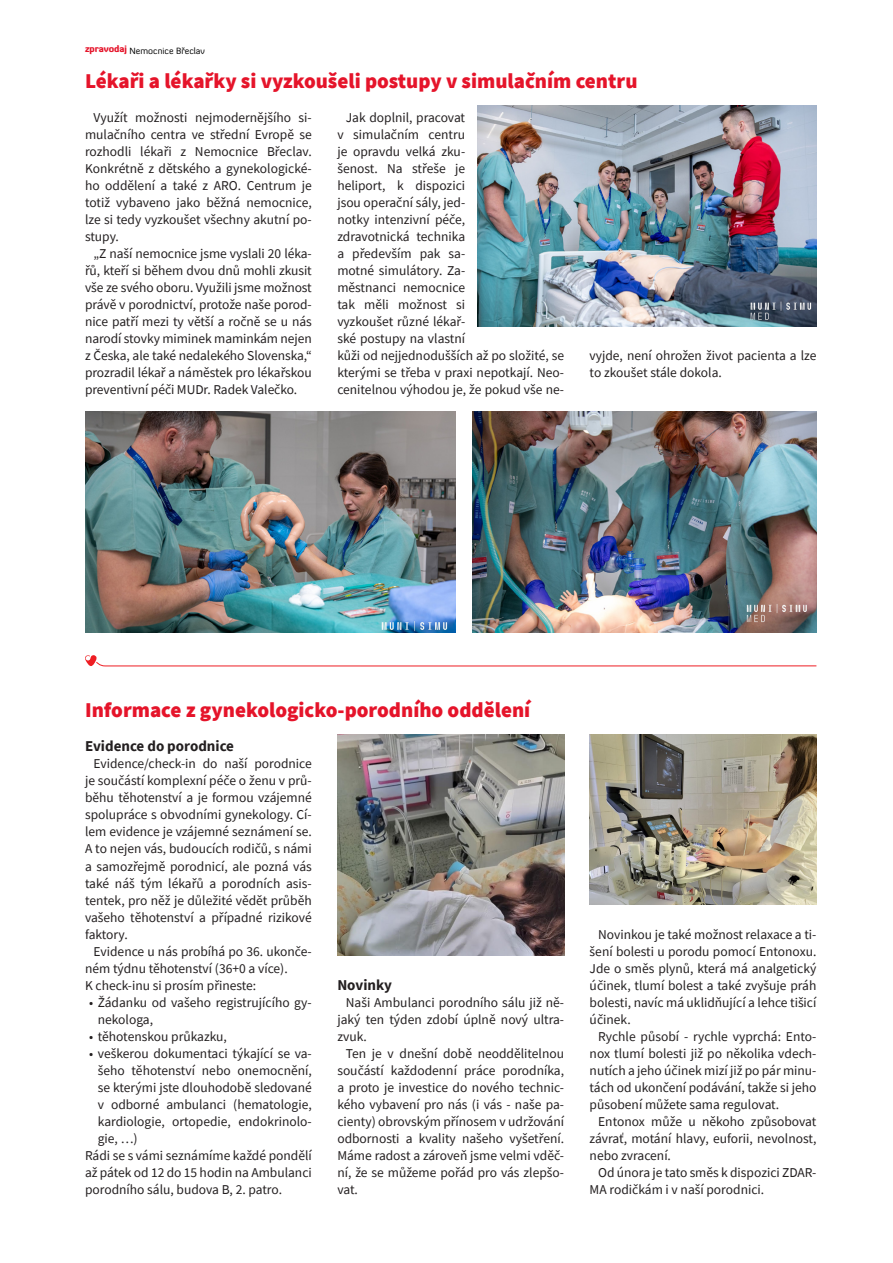
<style>
.page{position:relative;width:893px;height:1263px;background:#fff}
.page>*{position:absolute;margin:0;border:0;box-sizing:border-box;transform-origin:0 0}
.t1{font:900 21px "Source Sans Pro";color:#e5142a}
.t2{font:700 15px "Source Sans Pro";color:#231f20}
.t3{font:13.5px/17px "Source Sans Pro";color:#231f20;text-align:justify}
.t4{font:9px "Diavlo";color:#000}
</style>
<div class="page">
<svg style="left:85px;top:655px;width:732px;height:12px"></svg>
<img style="left:85px;top:411px;width:370px;height:221px">
<img style="left:473px;top:411px;width:343px;height:221px">
<img style="left:478px;top:105px;width:338px;height:221px">
<img style="left:337px;top:734px;width:227px;height:221px">
<img style="left:590px;top:734px;width:226px;height:170px">
<p class="t4" style="left:85px;top:45px;width:121px"><sup>zpravodaj</sup> Nemocnice Břeclav</p>
<h1 class="t1" style="left:85px;top:67px;width:554px">Lékaři a lékařky si vyzkoušeli postupy v simulačním centru</h1>
<p class="t3" style="left:85px;top:109px;width:228px;text-indent:9px">Využít možnosti nejmodernějšího si&shy;mulačního centra ve střední Evropě se rozhodli lékaři z Nemocnice Břeclav.<br>Konkrétně z dětského a gynekologické&shy;ho oddělení a také z ARO. Centrum je totiž vybaveno jako běžná nemocnice, lze si tedy vyzkoušet všechny akutní po&shy;stupy.</p>
<p class="t3" style="left:85px;top:245px;width:228px;text-indent:9px">„Z naší nemocnice jsme vyslali 20 léka&shy;řů, kteří si během dvou dnů mohli zkusit vše ze svého oboru. Využili jsme možnost právě v porodnictví, protože naše porod&shy;nice patří mezi ty větší a ročně se u nás narodí stovky miminek maminkám nejen z Česka, ale také nedalekého Slovenska,“ prozradil lékař a náměstek pro lékařskou preventivní péči MUDr. Radek Valečko.</p>
<p class="t3" style="left:337px;top:109px;width:228px;text-align:left;text-indent:9px">Jak doplnil, pracovat<br>v simulačním centru<br>je opravdu velká zku-<br>šenost. Na střeše je<br>heliport, k dispozici<br>jsou operační sály, jed-<br>notky intenzivní péče,<br>zdravotnická technika<br>a především pak sa-<br>motné simulátory. Za-<br>městnanci nemocnice<br>tak měli možnost si<br>vyzkoušet různé lékař-<br>ské postupy na vlastní<br>kůži od nejjednodušších až po složité, se kterými se třeba v praxi nepotkají. Neo&shy;cenitelnou výhodou je, že pokud vše ne-</p>
<p class="t3" style="left:590px;top:347px;width:228px">vyjde, není ohrožen život pacienta a lze to zkoušet stále dokola.</p>
<h1 class="t1" style="left:85px;top:696px;width:447px">Informace z gynekologicko-porodního oddělení</h1>
<p class="t2" style="left:85px;top:736px;width:151px">Evidence do porodnice</p>
<p class="t3" style="left:85px;top:755px;width:228px;text-indent:9px">Evidence/check-in do naší porodnice je součástí komplexní péče o ženu v prů&shy;běhu těhotenství a je formou vzájemné spolupráce s obvodními gynekology. Cí&shy;lem evidence je vzájemné seznámení se.<br>A to nejen vás, budoucích rodičů, s námi a samozřejmě porodnicí, ale pozná vás také náš tým lékařů a porodních asis&shy;tentek, pro něž je důležité vědět průběh vašeho těhotenství a případné rizikové faktory.</p>
<p class="t3" style="left:85px;top:942px;width:228px;text-align:left;text-indent:9px">Evidence u nás probíhá po 36. ukonče&shy;ném týdnu těhotenství (36+0 a více).<br>K check-inu si prosím přineste:</p>
<p class="t3" style="left:98px;top:993px;width:216px;text-indent:-9px">• Žádanku od vašeho registrujícího gy&shy;nekologa,</p>
<p class="t3" style="left:89px;top:1027px;width:139px">• těhotenskou průkazku,</p>
<p class="t3" style="left:89px;top:1044px;width:224px">• veškerou dokumentaci týkající se va-</p>
<p class="t3" style="left:98px;top:1061px;width:216px">šeho těhotenství nebo onemocnění,</p>
<p class="t3" style="left:98px;top:1078px;width:216px">se kterými jste dlouhodobě sledované</p>
<p class="t3" style="left:98px;top:1095px;width:216px">v odborné ambulanci (hematologie,</p>
<p class="t3" style="left:98px;top:1113px;width:216px">kardiologie, ortopedie, endokrinolo-</p>
<p class="t3" style="left:98px;top:1130px;width:41px">gie, …)</p>
<p class="t3" style="left:85px;top:1147px;width:228px">Rádi se s vámi seznámíme každé pondělí</p>
<p class="t3" style="left:85px;top:1164px;width:228px">až pátek od 12 do 15 hodin na Ambulanci</p>
<p class="t3" style="left:85px;top:1181px;width:198px">porodního sálu, budova B, 2. patro.</p>
<p class="t2" style="left:337px;top:974px;width:56px">Novinky</p>
<p class="t3" style="left:337px;top:993px;width:228px;text-indent:9px">Naši Ambulanci porodního sálu již ně&shy;jaký ten týden zdobí úplně nový ultra&shy;zvuk.</p>
<p class="t3" style="left:337px;top:1044px;width:228px;text-indent:9px">Ten je v dnešní době neoddělitelnou součástí každodenní práce porodníka, a proto je investice do nového technic&shy;kého vybavení pro nás (i vás - naše pa&shy;cienty) obrovským přínosem v udržování odbornosti a kvality našeho vyšetření.<br>Máme radost a zároveň jsme velmi vděč&shy;ní, že se můžeme pořád pro vás zlepšo&shy;vat.</p>
<p class="t3" style="left:590px;top:925px;width:228px;text-indent:9px">Novinkou je také možnost relaxace a ti&shy;šení bolesti u porodu pomocí Entonoxu.<br>Jde o směs plynů, která má analgetický účinek, tlumí bolest a také zvyšuje práh bolesti, navíc má uklidňující a lehce tišicí účinek.</p>
<p class="t3" style="left:590px;top:1027px;width:228px;text-indent:9px">Rychle působí - rychle vyprchá: Ento&shy;nox tlumí bolesti již po několika vdech&shy;nutích a jeho účinek mizí již po pár minu&shy;tách od ukončení podávání, takže si jeho působení můžete sama regulovat.</p>
<p class="t3" style="left:590px;top:1112px;width:228px;text-indent:9px">Entonox může u někoho způsobovat závrať, motání hlavy, euforii, nevolnost, nebo zvracení.</p>
<p class="t3" style="left:590px;top:1164px;width:228px;text-indent:9px">Od února je tato směs k dispozici ZDAR-<br>MA rodičkám i v naší porodnici.</p>
</div>
